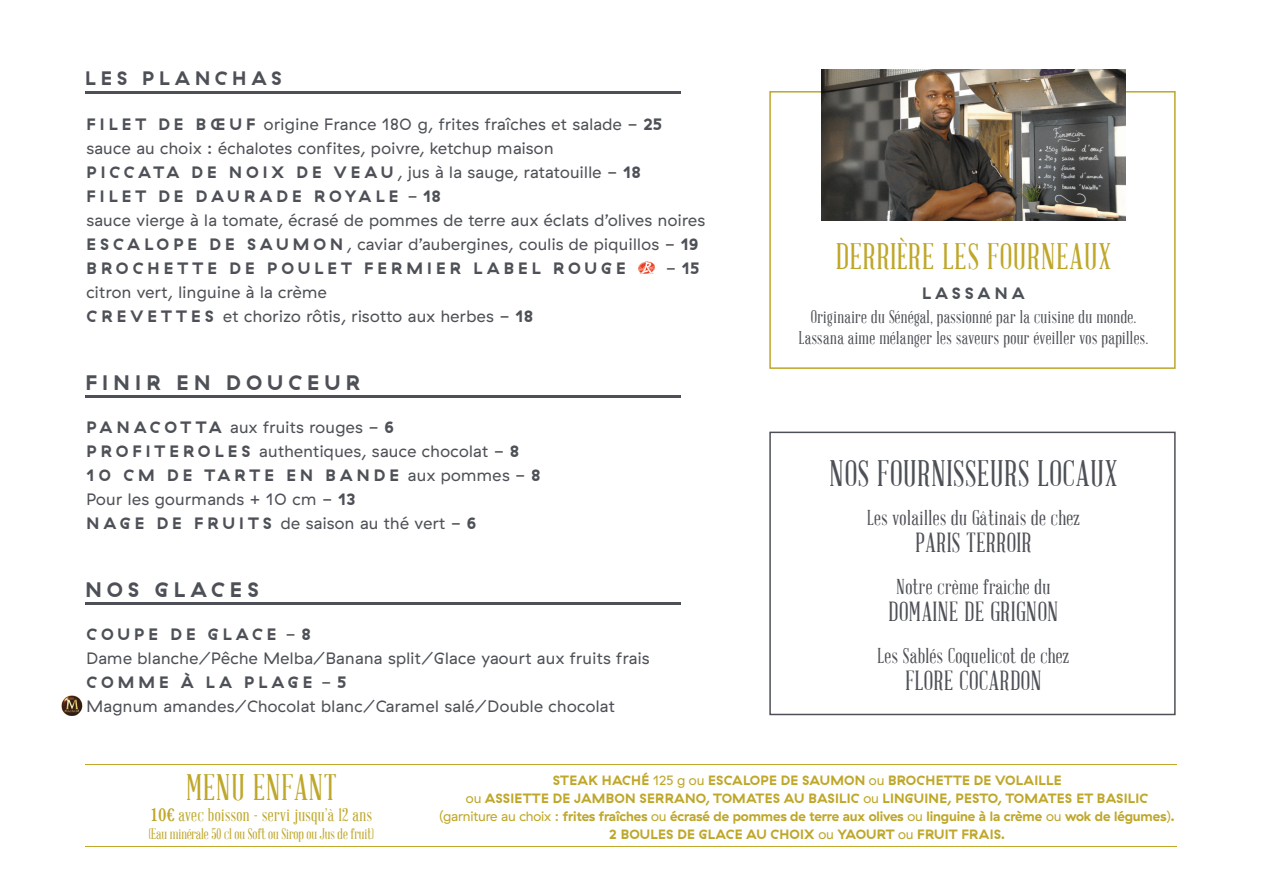
<style>
.page{position:relative;width:1263px;height:893px;background:#fff}
.page>*{position:absolute;margin:0;border:0;box-sizing:border-box;transform-origin:0 0}
.t1{font:36px "Abraham Lincoln";letter-spacing:.025em;color:#bea729}
.t2{font:36px "Abraham Lincoln";letter-spacing:.025em;color:#4d5056}
.t3{font:27px "Abraham Lincoln";letter-spacing:.025em;color:#4d5056}
.t4{font:21px "Abraham Lincoln";letter-spacing:.025em;color:#4d5056}
.t5{font:700 21px "GT Haptik";letter-spacing:.25em;color:#4d5056}
.t6{font:700 19.5px "GT Haptik";letter-spacing:.25em;color:#4d5056}
.t7{font:18px/21px "Abraham Lincoln";letter-spacing:.025em;color:#4d5056;text-align:center}
.t8{font:18px "Abraham Lincoln";letter-spacing:.025em;color:#bea729}
.t9{font:16.5px/24px "GT Haptik";letter-spacing:.025em;color:#4d5056}
.t10{font:700 16.5px/24px "GT Haptik";letter-spacing:.25em;color:#4d5056}
.t11{font:15px "Abraham Lincoln";color:#bea729}
.t12{font:700 13.5px "GT Haptik";letter-spacing:.005em;color:#bea729}
.s1{font-weight:700}
.s2{font-weight:400}
.s3{font-family:"Baskerville";font-weight:600;font-size:19.5px}
</style>
<div class="page">
<div style="left:769px;top:432px;width:406px;height:283px;border:2px solid #4d5056"></div>
<div style="left:769px;top:91px;width:406px;height:278px;border:2px solid #bea729"></div>
<img style="left:822px;top:69px;width:303px;height:152px">
<hr style="left:85px;top:91px;width:595px;height:3px;background:#4d5056">
<hr style="left:85px;top:395px;width:595px;height:3px;background:#4d5056">
<hr style="left:85px;top:602px;width:595px;height:3px;background:#4d5056">
<img style="left:639px;top:262px;width:16px;height:12px">
<hr style="left:85px;top:846px;width:1091px;height:1px;background:#bea729">
<hr style="left:85px;top:764px;width:1091px;height:1px;background:#bea729">
<img style="left:61px;top:695px;width:21px;height:21px">
<p class="t6" style="left:85px;top:66px;width:198px">LES PLANCHAS</p>
<p class="t9" style="left:87px;top:112px;width:577px"><span class="s1">F I L E T D E B Œ U F</span> origine France 180 g, frites fraîches et salade - <span class="s1">25</span></p>
<p class="t9" style="left:86px;top:136px;width:469px">sauce au choix : échalotes confites, poivre, ketchup maison</p>
<p class="t10" style="left:87px;top:160px;width:556px">P I C C ATA D E N O I X D E V E A U <span class="s2">, jus à la sauge, ratatouille -</span> 18<br>FILET DE DAURADE ROYALE <span class="s2">-</span> 18</p>
<p class="t9" style="left:86px;top:208px;width:620px">sauce vierge à la tomate, écrasé de pommes de terre aux éclats d’olives noires</p>
<p class="t10" style="left:87px;top:232px;width:613px">E S C A L O P E D E S A U M O N <span class="s2">, caviar d’aubergines, coulis de piquillos -</span> 19<br>BROCHETTE DE POULET FERMIER LABEL ROUGE</p>
<p class="t10" style="left:666px;top:256px;width:35px"><span class="s2">-</span> 15</p>
<p class="t9" style="left:86px;top:280px;width:448px">citron vert, linguine à la crème<br><span class="s1">C R E V E T T E S</span> et chorizo rôtis, risotto aux herbes - <span class="s1">18</span></p>
<p class="t5" style="left:85px;top:370px;width:276px">FINIR EN DOUCEUR</p>
<p class="t9" style="left:87px;top:415px;width:309px"><span class="s1">PA N A C O T TA</span> aux fruits rouges - <span class="s1">6</span></p>
<p class="t9" style="left:87px;top:439px;width:456px"><span class="s1">P R O F I T E R O L E S</span> authentiques, sauce chocolat - <span class="s1">8<br>10 CM DE TARTE EN BANDE</span> aux pommes - <span class="s1">8</span></p>
<p class="t9" style="left:86px;top:487px;width:271px">Pour les gourmands + 10 cm - <span class="s1">13</span></p>
<p class="t9" style="left:87px;top:511px;width:391px"><span class="s1">N A G E D E F R U I T S</span> de saison au thé vert - <span class="s1">6</span></p>
<p class="t5" style="left:85px;top:577px;width:175px">NOS GLACES</p>
<p class="t10" style="left:87px;top:622px;width:226px">COUPE DE GLACE <span class="s2">-</span> 8</p>
<p class="t9" style="left:86px;top:646px;width:564px">Dame blanche/Pêche Melba/Banana split/Glace yaourt aux fruits frais<br><span class="s1">COMME À LA PLAGE</span> - <span class="s1">5</span></p>
<p class="t9" style="left:86px;top:694px;width:530px">Magnum amandes/Chocolat blanc/Caramel salé/Double chocolat</p>
<p class="t1" style="left:836px;top:238px;width:277px">DERRIÈRE LES FOURNEAUX</p>
<p class="t10" style="left:922px;top:282px;width:104px">LASSANA</p>
<p class="t7" style="left:799px;top:307px;width:351px">Originaire du Sénégal, passionné par la cuisine du monde.<br>Lassana aime mélanger les saveurs pour éveiller vos papilles.</p>
<p class="t2" style="left:829px;top:455px;width:290px">NOS FOURNISSEURS LOCAUX</p>
<p class="t4" style="left:867px;top:507px;width:214px">Les volailles du Gâtinais de chez</p>
<p class="t3" style="left:915px;top:529px;width:118px">PARIS TERROIR</p>
<p class="t4" style="left:896px;top:576px;width:155px">Notre crème fraîche du</p>
<p class="t3" style="left:888px;top:598px;width:171px">DOMAINE DE GRIGNON</p>
<p class="t4" style="left:877px;top:645px;width:193px">Les Sablés Coquelicot de chez</p>
<p class="t3" style="left:905px;top:667px;width:138px">FLORE COCARDON</p>
<p class="t1" style="left:186px;top:769px;width:152px">MENU ENFANT</p>
<p class="t12" style="left:553px;top:771px;width:510px">STEAK HACHÉ <span class="s2">125 g ou</span> ESCALOPE DE SAUMON <span class="s2">ou</span> BROCHETTE DE VOLAILLE</p>
<p class="t12" style="left:466px;top:789px;width:684px"><span class="s2">ou</span> ASSIETTE DE JAMBON SERRANO, TOMATES AU BASILIC <span class="s2">ou</span> LINGUINE, PESTO, TOMATES ET BASILIC</p>
<p class="t12" style="left:439px;top:807px;width:737px"><span class="s2">(garniture au choix :</span> frites fraîches <span class="s2">ou</span> écrasé de pommes de terre aux olives <span class="s2">ou</span> linguine à la crème <span class="s2">ou</span> wok de légumes<span class="s2">)</span>.</p>
<p class="t12" style="left:609px;top:825px;width:397px">2 BOULES DE GLACE AU CHOIX <span class="s2">ou</span> YAOURT <span class="s2">ou</span> FRUIT FRAIS.</p>
<p class="t8" style="left:150px;top:805px;width:223px"><span class="s3">10€</span> avec boisson - servi jusqu’à 12 ans</p>
<p class="t11" style="left:149px;top:826px;width:227px">(Eau minérale 50 cl ou Soft ou Sirop ou Jus de fruit)</p>
</div>
